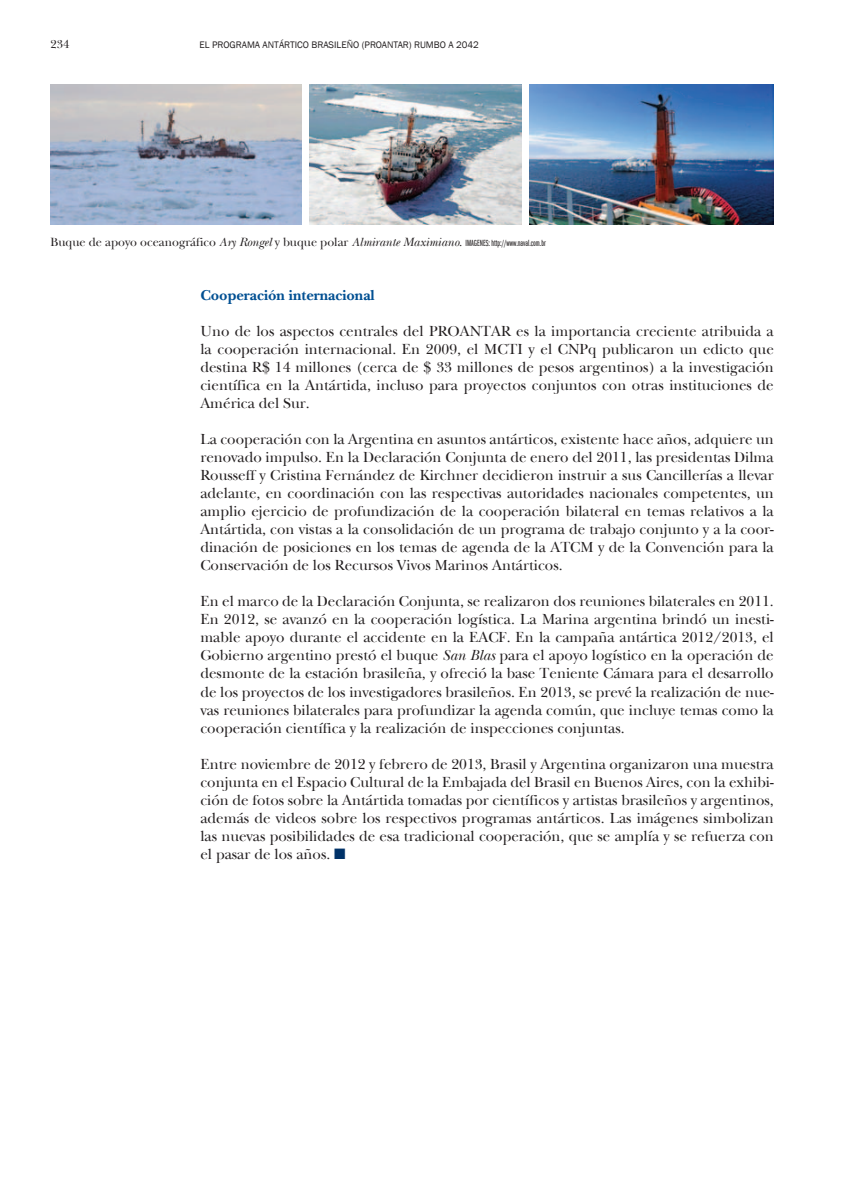
<style>
.page{position:relative;width:850px;height:1190px;background:#fff}
.page>*{position:absolute;margin:0;border:0;box-sizing:border-box;transform-origin:0 0}
.t1{font:15px/18px "New Baskerville";color:#231f20;text-align:justify}
.t2{font:700 15px "New Baskerville";color:#004f92}
.Epígrafe{font:12.3px "New Baskerville";color:#231f20}
.t3{font:12px "New Baskerville";color:#231f20}
.t4{font:9.75px "Franklin Gothic";color:#231f20}
.s1{font-style:italic}
.s2{font-family:"Franklin Gothic Book X Cmpr";font-size:9.15px}
.s3{color:#003268}
</style>
<div class="page">
<img style="left:51px;top:85px;width:250px;height:139px">
<img style="left:309px;top:85px;width:213px;height:139px">
<img style="left:529px;top:85px;width:244px;height:139px">
<p class="t3" style="left:51px;top:37px;width:20px">234</p>
<p class="t4" style="left:199px;top:39px;width:281px">EL PROGRAMA ANTÁRTICO BRASILEÑO (PROANTAR) RUMBO A 2042</p>
<p class="Epígrafe" style="left:51px;top:235px;width:496px">Buque de apoyo oceanográfico <span class="s1">Ary Rongel</span> y buque polar <span class="s1">Almirante Maximiano</span>. <span class="s2">IMAGENES: http://www.naval.com.br</span></p>
<p class="t2" style="left:200px;top:287px;width:176px">Cooperación internacional</p>
<p class="t1" style="left:200px;top:323px;width:575px">Uno de los aspectos centrales del PROANTAR es la importancia creciente atribuida a la cooperación internacional. En 2009, el MCTI y el CNPq publicaron un edicto que destina R$ 14 millones (cerca de $ 33 millones de pesos argentinos) a la investigación científica en la Antártida, incluso para proyectos conjuntos con otras instituciones de América del Sur.</p>
<p class="t1" style="left:200px;top:431px;width:575px">La cooperación con la Argentina en asuntos antárticos, existente hace años, adquiere un renovado impulso. En la Declaración Conjunta de enero del 2011, las presidentas Dilma Rousseff y Cristina Fernández de Kirchner decidieron instruir a sus Cancillerías a llevar adelante, en coordinación con las respectivas autoridades nacionales competentes, un amplio ejercicio de profundización de la cooperación bilateral en temas relativos a la Antártida, con vistas a la consolidación de un programa de trabajo conjunto y a la coor&shy;dinación de posiciones en los temas de agenda de la ATCM y de la Convención para la Conservación de los Recursos Vivos Marinos Antárticos.</p>
<p class="t1" style="left:200px;top:593px;width:575px">En el marco de la Declaración Conjunta, se realizaron dos reuniones bilaterales en 2011.<br>En 2012, se avanzó en la cooperación logística. La Marina argentina brindó un inesti&shy;mable apoyo durante el accidente en la EACF. En la campaña antártica 2012/2013, el Gobierno argentino prestó el buque <span class="s1">San Blas</span> para el apoyo logístico en la operación de desmonte de la estación brasileña, y ofreció la base Teniente Cámara para el desarrollo de los proyectos de los investigadores brasileños. En 2013, se prevé la realización de nue&shy;vas reuniones bilaterales para profundizar la agenda común, que incluye temas como la cooperación científica y la realización de inspecciones conjuntas.</p>
<p class="t1" style="left:200px;top:755px;width:575px">Entre noviembre de 2012 y febrero de 2013, Brasil y Argentina organizaron una muestra conjunta en el Espacio Cultural de la Embajada del Brasil en Buenos Aires, con la exhibi&shy;ción de fotos sobre la Antártida tomadas por científicos y artistas brasileños y argentinos, además de videos sobre los respectivos programas antárticos. Las imágenes simbolizan las nuevas posibilidades de esa tradicional cooperación, que se amplía y se refuerza con el pasar de los años. <span class="s3">■</span></p>
</div>
